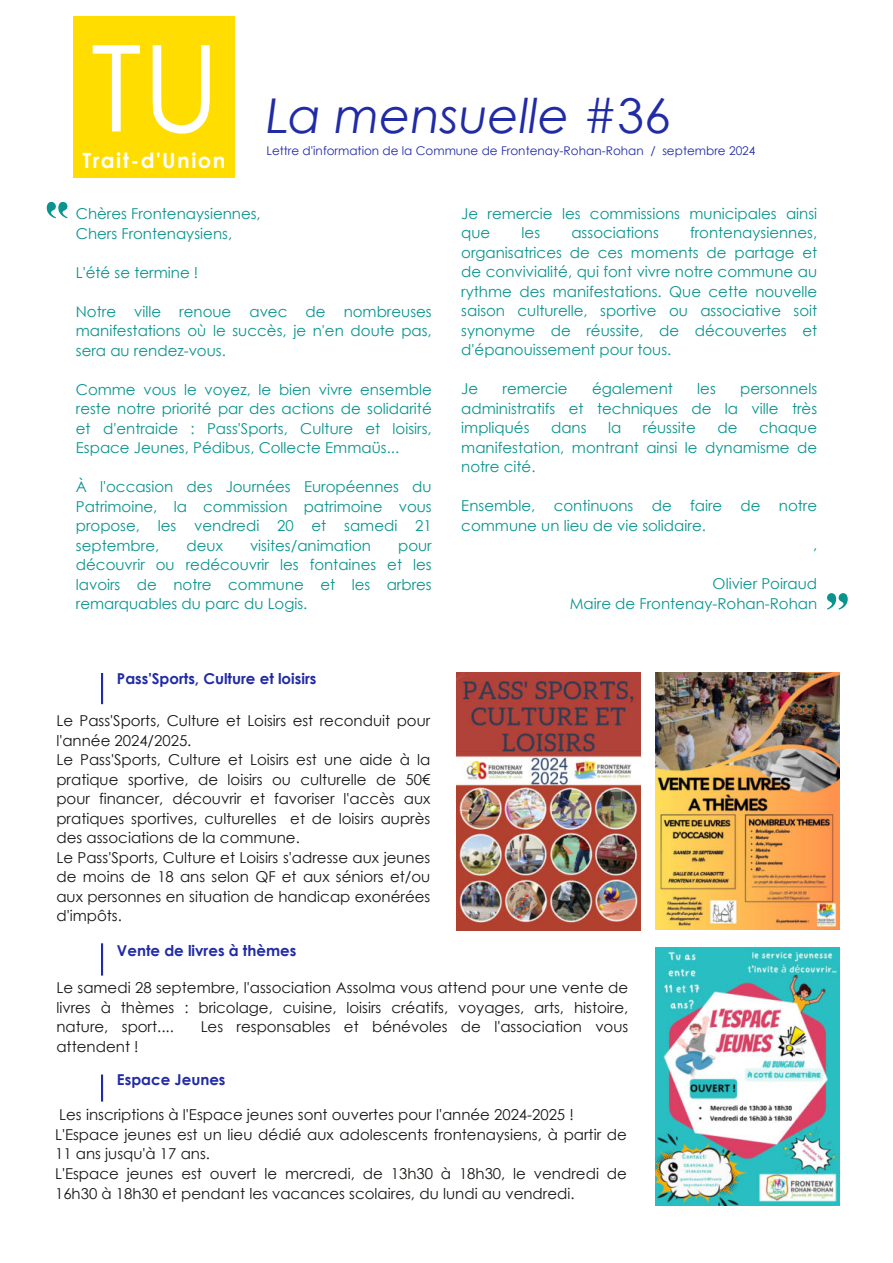
<style>
.page{position:relative;width:893px;height:1263px;background:#fff}
.page>*{position:absolute;margin:0;border:0;box-sizing:border-box;transform-origin:0 0}
.t1{font:120px "Century Gothic";color:#fff}
.t2{font:60px "Engravers";color:#09948e}
.t3{font:italic 48px "Century Gothic";color:#212ba5}
.t4{font:700 21px "Century Gothic";letter-spacing:.07em;color:#fff}
.t5{font:15px/19.5px "Century Gothic";color:#09948e;text-align:justify}
.t6{font:15px/19.5px "Century Gothic";color:#181715}
.t7{font:700 15px "Century Gothic";color:#212ba5}
.t8{font:12px "Century Gothic";color:#212ba5}
.s1{font-style:normal}
</style>
<div class="page">
<div style="left:74px;top:16px;width:161px;height:162px;background:#fd0"></div>
<hr style="left:101px;top:943px;width:2px;height:32px;background:#212ba5">
<hr style="left:101px;top:673px;width:2px;height:31px;background:#212ba5">
<img style="left:456px;top:673px;width:185px;height:257px">
<img style="left:655px;top:672px;width:185px;height:258px">
<hr style="left:101px;top:1074px;width:2px;height:27px;background:#212ba5">
<img style="left:655px;top:948px;width:185px;height:257px">
<h1 class="t1" style="left:91px;top:38px;width:131px">TU</h1>
<h3 class="t4" style="left:82px;top:150px;width:145px">Trait-d'Union</h3>
<h3 class="t3" style="left:266px;top:88px;width:406px">La mensuelle <span class="s1">#36</span></h3>
<p class="t8" style="left:266px;top:146px;width:491px">Lettre d'information de la Commune de Frontenay-Rohan-Rohan / septembre 2024</p>
<p class="t5" style="left:76px;top:205px;width:186px">Chères Frontenaysiennes,<br>Chers Frontenaysiens,</p>
<p class="t5" style="left:76px;top:263px;width:124px">L'été se termine !</p>
<p class="t5" style="left:76px;top:302px;width:357px">Notre ville renoue avec de nombreuses manifestations où le succès, je n'en doute pas, sera au rendez-vous.</p>
<p class="t5" style="left:76px;top:380px;width:357px">Comme vous le voyez, le bien vivre ensemble reste notre priorité par des actions de solidarité et d'entraide : Pass'Sports, Culture et loisirs, Espace Jeunes, Pédibus, Collecte Emmaüs...</p>
<p class="t5" style="left:76px;top:478px;width:357px">À l'occasion des Journées Européennes du Patrimoine, la commission patrimoine vous propose, les vendredi 20 et samedi 21 septembre,</p>
<p class="t5" style="left:186px;top:536px;width:38px">deux</p>
<p class="t5" style="left:250px;top:536px;width:123px">visites/animation</p>
<p class="t5" style="left:76px;top:536px;width:357px;text-indent:322px">pour découvrir ou redécouvrir les fontaines et les lavoirs de notre commune et les arbres remarquables du parc du Logis.</p>
<p class="t5" style="left:461px;top:205px;width:357px">Je remercie les commissions municipales ainsi que</p>
<p class="t5" style="left:461px;top:224px;width:357px;text-indent:229px">frontenaysiennes, organisatrices de ces moments de partage et de convivialité, qui font vivre notre commune au rythme des manifestations. Que cette nouvelle saison culturelle, sportive ou associative soit synonyme de réussite, de découvertes et d'épanouissement pour tous.</p>
<p class="t5" style="left:461px;top:380px;width:18px">Je</p>
<p class="t5" style="left:503px;top:380px;width:67px">remercie</p>
<p class="t5" style="left:592px;top:380px;width:82px">également</p>
<p class="t5" style="left:697px;top:380px;width:20px">les</p>
<p class="t5" style="left:522px;top:224px;width:20px">les</p>
<p class="t5" style="left:571px;top:224px;width:89px">associations</p>
<p class="t5" style="left:461px;top:380px;width:357px;text-indent:279px">personnels administratifs et techniques de la ville très impliqués</p>
<p class="t5" style="left:551px;top:419px;width:37px">dans</p>
<p class="t5" style="left:608px;top:419px;width:15px">la</p>
<p class="t5" style="left:643px;top:419px;width:54px">réussite</p>
<p class="t5" style="left:717px;top:419px;width:22px">de</p>
<p class="t5" style="left:461px;top:419px;width:357px;text-indent:298px">chaque manifestation, montrant ainsi le dynamisme de notre cité.</p>
<p class="t5" style="left:461px;top:497px;width:357px">Ensemble, continuons de faire de notre</p>
<p class="t5" style="left:461px;top:517px;width:246px">commune un lieu de vie solidaire.</p>
<p class="t5" style="left:813px;top:536px;width:6px">,</p>
<p class="t5" style="left:570px;top:575px;width:249px;text-align:right">Olivier Poiraud<br>Maire de Frontenay-Rohan-Rohan</p>
<h2 class="t2" style="left:820px;top:579px;width:37px">"</h2>
<p class="t7" style="left:117px;top:672px;width:201px">Pass'Sports, Culture et loisirs</p>
<p class="t6" style="left:56px;top:712px;width:375px">Le Pass'Sports, Culture et Loisirs est reconduit pour l'année 2024/2025.<br>Le Pass'Sports, Culture et Loisirs est une aide à la pratique sportive, de loisirs ou culturelle de 50€ pour financer, découvrir et favoriser l'accès aux pratiques sportives, culturelles et de loisirs auprès des associations de la commune.<br>Le Pass'Sports, Culture et Loisirs s'adresse aux jeunes de moins de 18 ans selon QF et aux séniors et/ou aux personnes en situation de handicap exonérées d'impôts.</p>
<p class="t7" style="left:117px;top:943px;width:181px">Vente de livres à thèmes</p>
<p class="t6" style="left:56px;top:979px;width:573px;text-align:justify">Le samedi 28 septembre, l'association Assolma vous attend pour une vente de livres à thèmes : bricolage, cuisine, loisirs créatifs, voyages, arts, histoire, nature, sport....</p>
<p class="t6" style="left:201px;top:1018px;width:429px">Les responsables et bénévoles de l'association vous</p>
<p class="t6" style="left:56px;top:1037px;width:84px">attendent !</p>
<p class="t7" style="left:117px;top:1073px;width:110px">Espace Jeunes</p>
<p class="t6" style="left:55px;top:1106px;width:573px">Les inscriptions à l'Espace jeunes sont ouvertes pour l'année 2024-2025 !<br>L'Espace jeunes est un lieu dédié aux adolescents frontenaysiens, à partir de 11 ans jusqu'à 17 ans.<br>L'Espace jeunes est ouvert le mercredi, de 13h30 à 18h30, le vendredi de 16h30 à 18h30 et pendant les vacances scolaires, du lundi au vendredi.</p>
</div>
